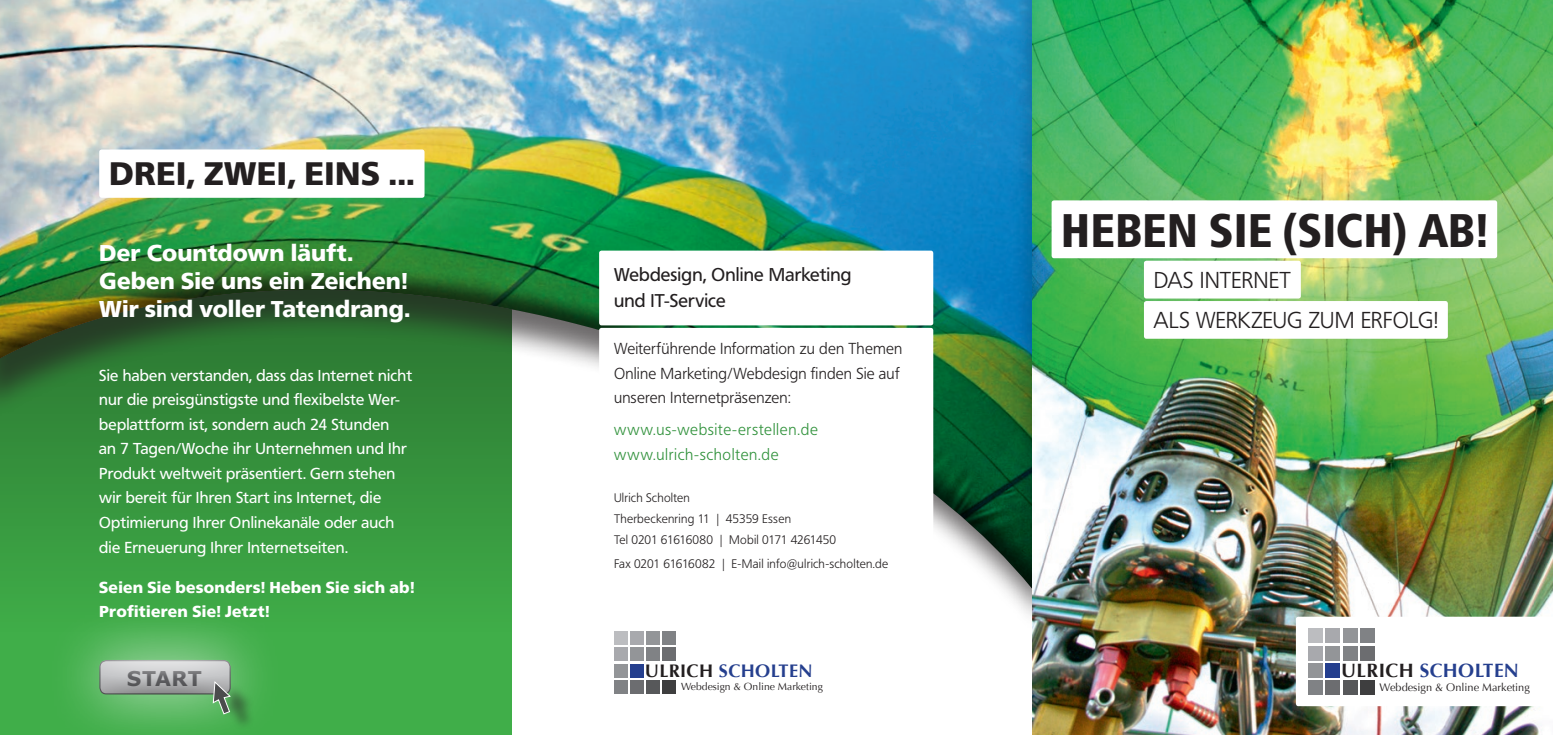
<style>
.page{position:relative;width:1553px;height:735px;background:#fff}
.page>*{position:absolute;margin:0;border:0;box-sizing:border-box;transform-origin:0 0}
.t1{font:900 46.55px "Frutiger Condensed BQ";letter-spacing:.025em;color:#231f20}
.t2{font:900 32.38px "Frutiger BQ";letter-spacing:.015em;color:#231f20}
.t3{font:900 22.75px/28px "Frutiger BQ";color:#fff}
.t4{font:300 22.75px/40.2px "Frutiger BQ";letter-spacing:.005em;color:#231f20}
.t5{font:700 20.47px "Verdana";letter-spacing:.015em;color:#636366}
.t6{font:700 19.25px "Optima";letter-spacing:.02em;color:#253f8e}
.t7{font:18.38px/26.2px "Frutiger BQ";letter-spacing:.005em;color:#231f20}
.t8{font:700 18.2px "Optima";letter-spacing:.02em;color:#253f8e}
.t9{font:15.75px/24.5px "Frutiger BQ";letter-spacing:.01em;color:#fff}
.t10{font:300 15.75px/24.5px "Frutiger BQ";letter-spacing:.01em;color:#231f20}
.t11{font:900 15.75px/24.5px "Frutiger BQ";letter-spacing:.015em;color:#fff}
.t12{font:300 15.75px/24.5px "Frutiger BQ";letter-spacing:.04em;color:#31923c}
.t13{font:300 12.25px/21px "Frutiger BQ";letter-spacing:.02em;color:#231f20}
.t14{font:11.03px "Optima";color:#231f20}
.t15{font:10.33px "Optima";color:#231f20}
.s1{color:#231f20}
</style>
<div class="page">
<div style="left:0;top:0;width:511px;height:734px;background:#40ae49"></div>
<div style="left:0;top:0;width:1067px;height:632px;background:#231f20;opacity:.66"></div>
<div style="left:0;top:0;width:1032px;height:589px;background:#231f20;opacity:.75"></div>
<img style="left:1032px;top:0;width:521px;height:734px">
<div style="left:1051px;top:200px;width:446px;height:58px;background:#fff;border-radius:2px"></div>
<div style="left:1144px;top:260px;width:157px;height:38px;background:#fff;border-radius:2px"></div>
<div style="left:1144px;top:301px;width:304px;height:37px;background:#fff;border-radius:2px"></div>
<div style="left:599px;top:328px;width:334px;height:406px;background:#fff;border-radius:2px"></div>
<div style="left:599px;top:250px;width:334px;height:75px;background:#fff;border-radius:2px"></div>
<svg style="left:1296px;top:616px;width:257px;height:89px"></svg>
<div style="left:1308px;top:628px;width:15px;height:15px;background:#bcbdc0"></div>
<div style="left:1308px;top:645px;width:15px;height:15px;background:#a8a9ad"></div>
<div style="left:1308px;top:662px;width:15px;height:15px;background:#939598"></div>
<div style="left:1308px;top:679px;width:15px;height:15px;background:#808285"></div>
<div style="left:1325px;top:628px;width:15px;height:15px;background:#a8a9ad"></div>
<div style="left:1325px;top:645px;width:15px;height:15px;background:#939598"></div>
<div style="left:1325px;top:662px;width:15px;height:15px;background:#253f8e"></div>
<div style="left:1325px;top:679px;width:15px;height:15px;background:#6c6d70"></div>
<div style="left:1342px;top:628px;width:15px;height:15px;background:#939598"></div>
<div style="left:1342px;top:645px;width:15px;height:15px;background:#808285"></div>
<div style="left:1342px;top:679px;width:15px;height:15px;background:#57585a"></div>
<div style="left:1360px;top:628px;width:14px;height:15px;background:#808285"></div>
<div style="left:1360px;top:645px;width:14px;height:15px;background:#6c6d70"></div>
<div style="left:1360px;top:679px;width:14px;height:15px;background:#3e3e3f"></div>
<div style="left:614px;top:631px;width:14px;height:14px;background:#bcbdc0"></div>
<div style="left:614px;top:647px;width:14px;height:14px;background:#a8a9ad"></div>
<div style="left:614px;top:663px;width:14px;height:14px;background:#939598"></div>
<div style="left:614px;top:679px;width:14px;height:14px;background:#808285"></div>
<div style="left:630px;top:631px;width:14px;height:14px;background:#a8a9ad"></div>
<div style="left:630px;top:647px;width:14px;height:14px;background:#939598"></div>
<div style="left:630px;top:663px;width:14px;height:14px;background:#253f8e"></div>
<div style="left:630px;top:679px;width:14px;height:14px;background:#6c6d70"></div>
<div style="left:646px;top:631px;width:14px;height:14px;background:#939598"></div>
<div style="left:646px;top:647px;width:14px;height:14px;background:#808285"></div>
<div style="left:646px;top:679px;width:14px;height:14px;background:#57585a"></div>
<div style="left:662px;top:631px;width:14px;height:14px;background:#808285"></div>
<div style="left:662px;top:647px;width:14px;height:14px;background:#6c6d70"></div>
<div style="left:662px;top:679px;width:14px;height:14px;background:#3e3e3f"></div>
<div style="left:46px;top:604px;width:238px;height:130px;background:#fff;opacity:.75"></div>
<div style="left:98px;top:658px;width:142px;height:18px;background:#fff;opacity:.75"></div>
<div style="left:98px;top:673px;width:142px;height:24px;background:#231f20;opacity:.4"></div>
<div style="left:222px;top:682px;width:34px;height:49px;background:#231f20;opacity:.5"></div>
<svg style="left:212px;top:679px;width:19px;height:35px"></svg>
<div style="left:99px;top:149px;width:325px;height:49px;background:#fff;border-radius:2px"></div>
<h2 class="t2" style="left:109px;top:154px;width:307px">DREI, ZWEI, EINS ...</h2>
<h3 class="t3" style="left:99px;top:239px;width:312px">Der Countdown läuft.<br>Geben Sie uns ein Zeichen!<br>Wir sind voller Tatendrang.</h3>
<p class="t9" style="left:99px;top:363px;width:315px">Sie haben verstanden, dass das Internet nicht nur die preisgünstigste und flexibelste Wer&shy;beplattform ist, sondern auch 24 Stunden<br>an 7 Tagen/Woche ihr Unternehmen und Ihr Produkt weltweit präsentiert. Gern stehen wir bereit für Ihren Start ins Internet, die Optimierung Ihrer Onlinekanäle oder auch die Erneuerung Ihrer Internetseiten.</p>
<p class="t11" style="left:99px;top:575px;width:317px">Seien Sie besonders! Heben Sie sich ab!<br>Profitieren Sie! Jetzt!</p>
<p class="t5" style="left:127px;top:665px;width:76px">START</p>
<p class="t7" style="left:614px;top:261px;width:239px">Webdesign, Online Marketing und IT-Service</p>
<p class="t10" style="left:614px;top:337px;width:290px">Weiterführende Information zu den Themen<br>Online Marketing/Webdesign finden Sie auf unseren Internetpräsenzen:</p>
<p class="t12" style="left:614px;top:417px;width:205px">www.us-website-erstellen.de www.ulrich-scholten.de</p>
<p class="t13" style="left:614px;top:486px;width:224px">Ulrich Scholten<br>Therbeckenring 11 | 45359 Essen<br>Tel 0201 61616080 | Mobil 0171 4261450</p>
<p class="t13" style="left:614px;top:553px;width:276px">Fax 0201 61616082 | E-Mail info@ulrich-scholten.de</p>
<p class="t8" style="left:645px;top:659px;width:169px"><span class="s1">ULRICH</span> SCHOLTEN</p>
<p class="t15" style="left:681px;top:680px;width:143px">Webdesign &amp; Online Marketing</p>
<h1 class="t1" style="left:1061px;top:201px;width:427px">HEBEN SIE (SICH) AB!</h1>
<h3 class="t4" style="left:1154px;top:260px;width:286px">DAS INTERNET<br>ALS WERKZEUG ZUM ERFOLG!</h3>
<p class="t6" style="left:1341px;top:658px;width:179px"><span class="s1">ULRICH</span> SCHOLTEN</p>
<p class="t14" style="left:1379px;top:680px;width:152px">Webdesign &amp; Online Marketing</p>
</div>
